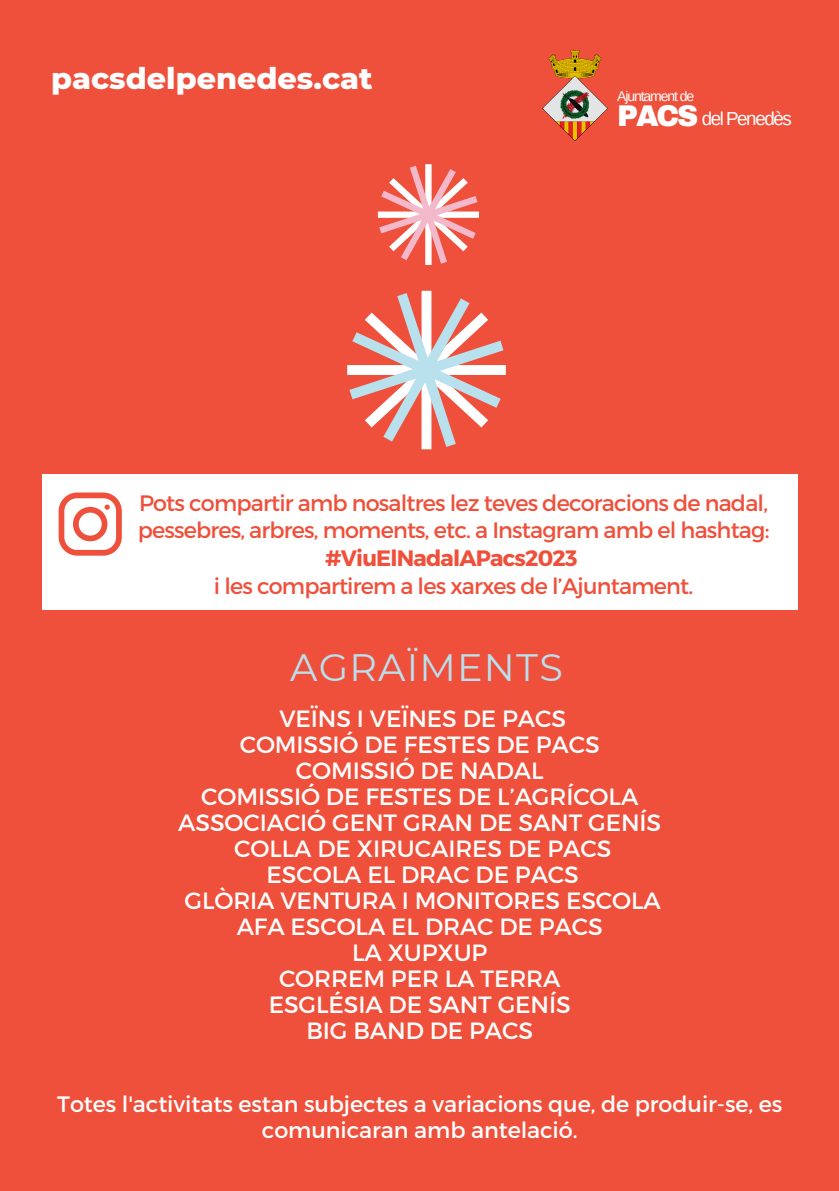
<style>
.page{position:relative;width:839px;height:1191px;background:#fff}
.page>*{position:absolute;margin:0;border:0;box-sizing:border-box;transform-origin:0 0}
.t1{font:38.2px "Montserrat";letter-spacing:.03em;color:#b9e0ed}
.t2{font:800 30.2px "Montserrat";color:#fff}
.t3{font:900 29.2px "Archivo";color:#fff}
.t4{font:23.6px "Montserrat";letter-spacing:-.005em;color:#fff}
.t5{font:22.2px/27.8px "Montserrat";letter-spacing:-.035em;color:#ef503b;text-align:center}
.t6{font:22.2px/26px "Montserrat";letter-spacing:-.005em;color:#fff;text-align:center}
.t7{font:18.8px "Arimo";letter-spacing:-.075em;color:#fff}
.t8{font:14px "Arimo";letter-spacing:-.08em;color:#fff}
.s1{font-weight:700}
</style>
<div class="page">
<div style="left:0;top:0;width:838px;height:1191px;background:#ef503b"></div>
<img style="left:543px;top:50px;width:64px;height:91px">
<svg style="left:347px;top:291px;width:159px;height:158px"></svg>
<svg style="left:378px;top:164px;width:100px;height:101px"></svg>
<div style="left:42px;top:475px;width:755px;height:135px;background:#fff"></div>
<svg style="left:59px;top:493px;width:63px;height:63px"></svg>
<p class="t2" style="left:51px;top:60px;width:323px">pacsdelpenedes.cat</p>
<p class="t8" style="left:617px;top:88px;width:79px">Ajuntament de</p>
<p class="t3" style="left:617px;top:100px;width:83px">PACS</p>
<p class="t7" style="left:701px;top:108px;width:92px">del Penedès</p>
<p class="t5" style="left:138px;top:488px;width:633px">Pots compartir amb nosaltres lez teves decoracions de nadal, pessebres, arbres, moments, etc. a Instagram amb el hashtag: <span class="s1">#ViuElNadalAPacs2023</span></p>
<p class="t5" style="left:214px;top:571px;width:481px">i les compartirem a les xarxes de l’Ajuntament.</p>
<p class="t1" style="left:290px;top:644px;width:274px">AGRAÏMENTS</p>
<p class="t4" style="left:279px;top:704px;width:288px">VEÏNS I VEÏNES DE PACS</p>
<p class="t4" style="left:240px;top:730px;width:361px">COMISSIÓ DE FESTES DE PACS</p>
<p class="t4" style="left:296px;top:756px;width:249px">COMISSIÓ DE NADAL</p>
<p class="t4" style="left:201px;top:781px;width:438px">COMISSIÓ DE FESTES DE L’AGRÍCOLA</p>
<p class="t4" style="left:178px;top:807px;width:484px">ASSOCIACIÓ GENT GRAN DE SANT GENÍS</p>
<p class="t4" style="left:234px;top:833px;width:378px">COLLA DE XIRUCAIRES DE PACS</p>
<p class="t4" style="left:266px;top:859px;width:314px">ESCOLA EL DRAC DE PACS</p>
<p class="t4" style="left:184px;top:885px;width:478px">GLÒRIA VENTURA I MONITORES ESCOLA</p>
<p class="t4" style="left:237px;top:911px;width:367px">AFA ESCOLA EL DRAC DE PACS</p>
<p class="t4" style="left:352px;top:937px;width:137px">LA XUPXUP</p>
<p class="t4" style="left:279px;top:963px;width:283px">CORREM PER LA TERRA</p>
<p class="t4" style="left:269px;top:989px;width:303px">ESGLÉSIA DE SANT GENÍS</p>
<p class="t4" style="left:306px;top:1015px;width:228px">BIG BAND DE PACS</p>
<p class="t6" style="left:57px;top:1090px;width:726px">Totes l'activitats estan subjectes a variacions que, de produir-se, es comunicaran amb antelació.</p>
</div>
